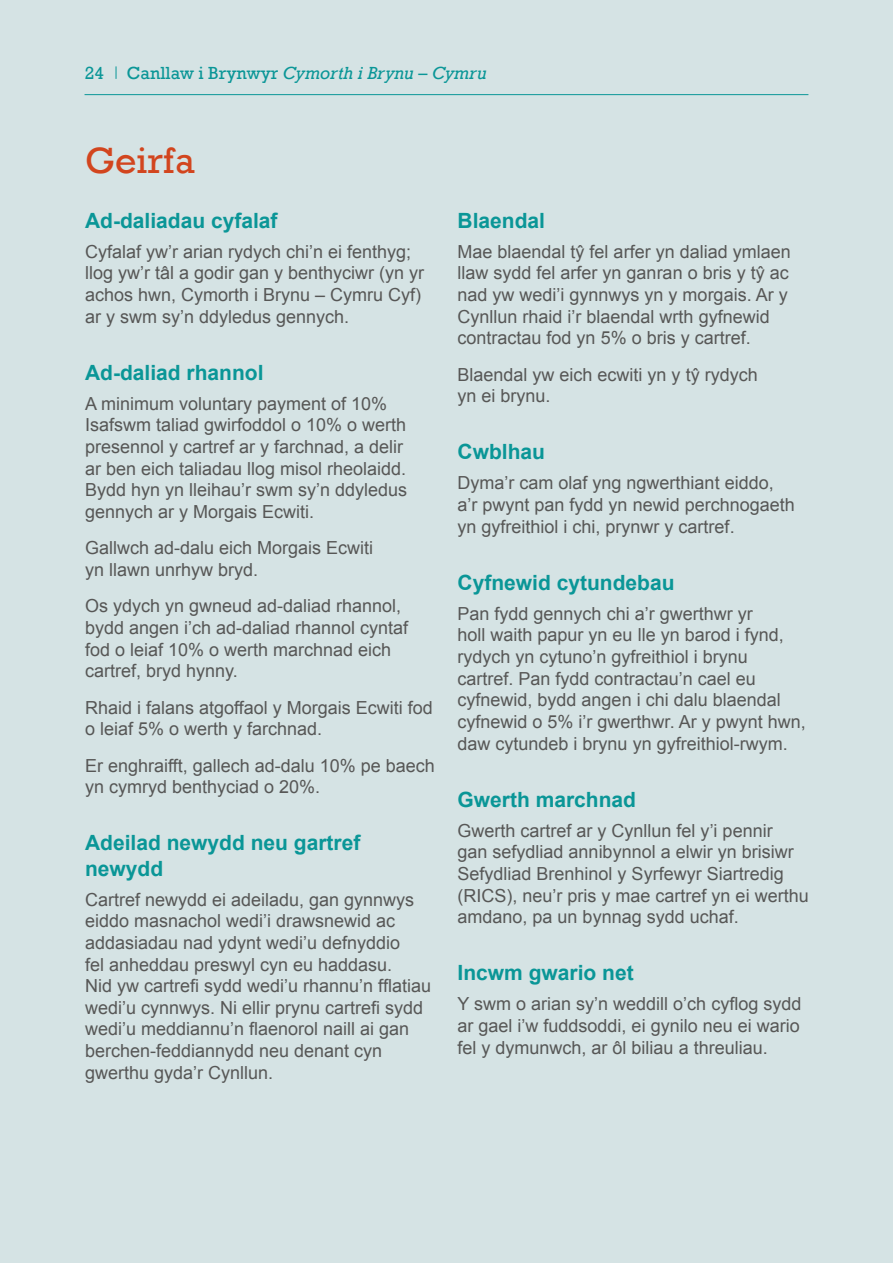
<style>
.page{position:relative;width:893px;height:1263px;background:#d5e3e4}
.page>*{position:absolute;margin:0;border:0;box-sizing:border-box;transform-origin:0 0}
.H1_Main_Headings{font:37.5px "Rockwell";color:#d2451e}
.H2_Green_Subheading{font:700 21px/25.2px "Arial";color:#0a9697}
.Body_Text{font:18px/21.6px "Arial";color:#575756}
.t1{font:italic 18px "Rockwell";color:#0a9697}
.t2{font:18px "Rockwell";color:#0a9697}
.s1{font-style:normal}
</style>
<div class="page">
<hr style="left:85px;top:94px;width:723px;height:1px;background:#0a9697">
<svg style="left:116px;top:66px;width:1px;height:13px"></svg>
<p class="t2" style="left:85px;top:62px;width:21px">24</p>
<p class="t1" style="left:127px;top:62px;width:362px"><span class="s1">Canllaw i Brynwyr</span> Cymorth i Brynu – Cymru</p>
<p class="H1_Main_Headings" style="left:85px;top:138px;width:111px">Geirfa</p>
<p class="H2_Green_Subheading" style="left:85px;top:208px;width:194px">Ad-daliadau cyfalaf</p>
<p class="Body_Text" style="left:85px;top:241px;width:341px">Cyfalaf yw’r arian rydych chi’n ei fenthyg; llog yw’r tâl a godir gan y benthyciwr (yn yr achos hwn, Cymorth i Brynu – Cymru Cyf) ar y swm sy’n ddyledus gennych.</p>
<p class="H2_Green_Subheading" style="left:85px;top:360px;width:180px">Ad-daliad rhannol</p>
<p class="Body_Text" style="left:85px;top:393px;width:324px">A minimum voluntary payment of 10% Isafswm taliad gwirfoddol o 10% o werth presennol y cartref ar y farchnad, a delir ar ben eich taliadau llog misol rheolaidd.<br>Bydd hyn yn lleihau’r swm sy’n ddyledus gennych ar y Morgais Ecwiti.</p>
<p class="Body_Text" style="left:85px;top:537px;width:290px">Gallwch ad-dalu eich Morgais Ecwiti yn llawn unrhyw bryd.</p>
<p class="Body_Text" style="left:85px;top:595px;width:325px">Os ydych yn gwneud ad-daliad rhannol, bydd angen i’ch ad-daliad rhannol cyntaf fod o leiaf 10% o werth marchnad eich cartref, bryd hynny.</p>
<p class="Body_Text" style="left:85px;top:697px;width:349px">Rhaid i falans atgoffaol y Morgais Ecwiti fod o leiaf 5% o werth y farchnad.</p>
<p class="Body_Text" style="left:85px;top:755px;width:351px">Er enghraifft, gallech ad-dalu 10% pe baech yn cymryd benthyciad o 20%.</p>
<p class="H2_Green_Subheading" style="left:85px;top:831px;width:277px">Adeilad newydd neu gartref newydd</p>
<p class="Body_Text" style="left:85px;top:889px;width:348px">Cartref newydd ei adeiladu, gan gynnwys eiddo masnachol wedi’i drawsnewid ac addasiadau nad ydynt wedi’u defnyddio<br>fel anheddau preswyl cyn eu haddasu.<br>Nid yw cartrefi sydd wedi’u rhannu’n fflatiau wedi’u cynnwys. Ni ellir prynu cartrefi sydd wedi’u meddiannu’n flaenorol naill ai gan berchen‑feddiannydd neu denant cyn gwerthu gyda’r Cynllun.</p>
<p class="H2_Green_Subheading" style="left:458px;top:208px;width:89px">Blaendal</p>
<p class="Body_Text" style="left:458px;top:241px;width:335px">Mae blaendal tŷ fel arfer yn daliad ymlaen llaw sydd fel arfer yn ganran o bris y tŷ ac nad yw wedi’i gynnwys yn y morgais. Ar y Cynllun rhaid i’r blaendal wrth gyfnewid contractau fod yn 5% o bris y cartref.</p>
<p class="Body_Text" style="left:458px;top:364px;width:302px">Blaendal yw eich ecwiti yn y tŷ rydych yn ei brynu.</p>
<p class="H2_Green_Subheading" style="left:458px;top:440px;width:89px">Cwblhau</p>
<p class="Body_Text" style="left:458px;top:472px;width:339px">Dyma’r cam olaf yng ngwerthiant eiddo, a’r pwynt pan fydd yn newid perchnogaeth yn gyfreithiol i chi, prynwr y cartref.</p>
<p class="H2_Green_Subheading" style="left:458px;top:570px;width:219px">Cyfnewid cytundebau</p>
<p class="Body_Text" style="left:458px;top:603px;width:350px">Pan fydd gennych chi a’r gwerthwr yr<br>holl waith papur yn eu lle yn barod i fynd, rydych yn cytuno’n gyfreithiol i brynu cartref. Pan fydd contractau’n cael eu cyfnewid, bydd angen i chi dalu blaendal cyfnewid o 5% i’r gwerthwr. Ar y pwynt hwn, daw cytundeb i brynu yn gyfreithiol-rwym.</p>
<p class="H2_Green_Subheading" style="left:458px;top:787px;width:180px">Gwerth marchnad</p>
<p class="Body_Text" style="left:458px;top:820px;width:353px">Gwerth cartref ar y Cynllun fel y’i pennir<br>gan sefydliad annibynnol a elwir yn brisiwr Sefydliad Brenhinol y Syrfewyr Siartredig (RICS), neu’r pris y mae cartref yn ei werthu amdano, pa un bynnag sydd uchaf.</p>
<p class="H2_Green_Subheading" style="left:458px;top:961px;width:178px">Incwm gwario net</p>
<p class="Body_Text" style="left:458px;top:993px;width:345px;text-align:justify">Y swm o arian sy’n weddill o’ch cyflog sydd ar gael i’w fuddsoddi, ei gynilo neu ei wario fel y dymunwch, ar ôl biliau a threuliau.</p>
</div>
